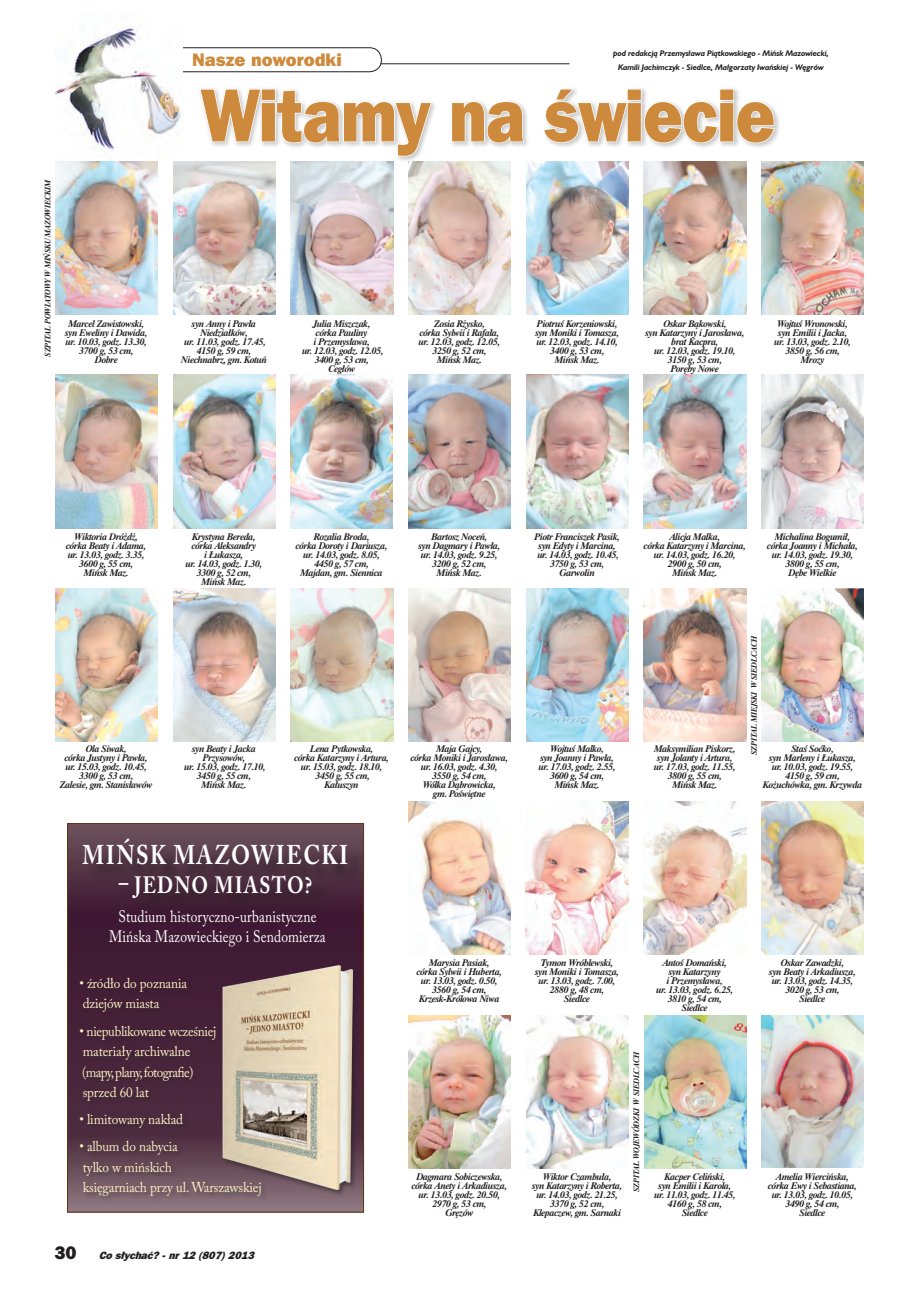
<style>
.page{position:relative;width:919px;height:1289px;background:#fff}
.page>*{position:absolute;margin:0;border:0;box-sizing:border-box;transform-origin:0 0}
.t1{font:74.7px "Frnk Goth ITC Hv PL";letter-spacing:-.01em;color:#ce8a3c;scale:.86 1}
.t2{font:700 26.85px "Adobe Caslon Pro";letter-spacing:.07em;color:#fff;scale:.82 1}
.t3{font:700 23.55px "Adobe Caslon Pro";letter-spacing:.07em;color:#fff;scale:.82 1}
.t4{font:18px "Frnk Goth ITC Hv PL";color:#ce8a3c}
.t5{font:16.65px/20px "Adobe Caslon Pro";letter-spacing:.01em;color:#fff;text-align:center;scale:.82 1}
.t6{font:14.25px/20.4px "Adobe Caslon Pro";letter-spacing:-.01em;color:#fef0c6;scale:.93 1}
.t7{font:italic 10.5px "Frnk Goth ITC Hv PL";color:#231f20}
.t8{font:italic 700 9px/9px "Dutch 801 Rm PL";letter-spacing:-.035em;color:#231f20;text-align:center}
.t9{font:italic 700 7.5px "Humanst 521 PL";letter-spacing:-.015em;color:#231f20}
.t10{font:italic 700 7.5px "Dutch 801 Rm PL";letter-spacing:-.04em;color:#231f20}
.s1{font-style:normal;font-size:18px}
</style>
<div class="page">
<svg style="left:69px;top:825px;width:293px;height:385px;background:#502e43"></svg>
<div style="left:67px;top:823px;width:297px;height:389px;border:1px solid #5f3613"></div>
<div style="left:220px;top:963px;width:139px;height:233px;background:#231f20;opacity:.57"></div>
<img style="left:222px;top:965px;width:134px;height:224px">
<div style="left:79px;top:976px;width:189px;height:227px;background:#231f20;opacity:.46"></div>
<div style="left:85px;top:841px;width:278px;height:74px;background:#231f20;opacity:.75"></div>
<svg style="left:200px;top:88px;width:232px;height:69px"></svg>
<svg style="left:452px;top:101px;width:73px;height:43px"></svg>
<svg style="left:545px;top:88px;width:230px;height:56px"></svg>
<hr style="left:244px;top:63px;width:325px;height:1px;background:#231f20">
<div style="left:74px;top:48px;width:307px;height:24px;background:#fff;border-radius:12px"></div>
<div style="left:74px;top:47px;width:308px;height:25px;border:1px solid #231f20;border-radius:12px"></div>
<img style="left:55px;top:28px;width:127px;height:123px">
<img style="left:55px;top:161px;width:103px;height:154px">
<img style="left:173px;top:162px;width:102px;height:153px">
<img style="left:291px;top:161px;width:102px;height:154px">
<img style="left:408px;top:162px;width:102px;height:153px">
<img style="left:526px;top:162px;width:102px;height:153px">
<img style="left:644px;top:161px;width:102px;height:154px">
<img style="left:761px;top:162px;width:102px;height:153px">
<img style="left:55px;top:375px;width:102px;height:153px">
<img style="left:173px;top:375px;width:102px;height:153px">
<img style="left:291px;top:375px;width:102px;height:153px">
<img style="left:408px;top:375px;width:102px;height:153px">
<img style="left:526px;top:375px;width:102px;height:153px">
<img style="left:644px;top:375px;width:102px;height:153px">
<img style="left:761px;top:375px;width:102px;height:153px">
<img style="left:55px;top:588px;width:102px;height:153px">
<img style="left:173px;top:588px;width:102px;height:153px">
<img style="left:291px;top:588px;width:102px;height:153px">
<img style="left:408px;top:588px;width:102px;height:153px">
<img style="left:526px;top:588px;width:102px;height:153px">
<img style="left:644px;top:588px;width:102px;height:153px">
<img style="left:761px;top:588px;width:102px;height:153px">
<img style="left:408px;top:801px;width:102px;height:153px">
<img style="left:526px;top:801px;width:102px;height:153px">
<img style="left:644px;top:801px;width:102px;height:153px">
<img style="left:761px;top:801px;width:102px;height:153px">
<img style="left:408px;top:1015px;width:102px;height:153px">
<img style="left:526px;top:1015px;width:102px;height:153px">
<img style="left:644px;top:1015px;width:102px;height:153px">
<img style="left:761px;top:1015px;width:102px;height:152px">
<h3 class="t4" style="left:192px;top:48px;width:151px">Nasze noworodki</h3>
<p class="t9" style="left:613px;top:48px;width:217px">pod redakcją Przemysława Piątkowskiego - Mińsk Mazowiecki,</p>
<p class="t9" style="left:618px;top:62px;width:207px">Kamili Jachimczyk - Siedlce, Małgorzaty Iwańskiej - Węgrów</p>
<p class="t10" style="left:43px;top:356px;width:179px;rotate:-90deg">SZPITAL POWIATOWY W MIŃSKU MAZOWIECKIM</p>
<h1 class="t1" style="left:201px;top:67px;width:668px">Witamy na świecie</h1>
<p class="t8" style="left:65px;top:318px;width:84px">Marcel Zawistowski, syn Eweliny i Dawida, ur. 10.03, godz. 13.30,<br>3700 g, 53 cm,<br>Dobre</p>
<p class="t8" style="left:181px;top:318px;width:87px">syn Anny i Pawła<br>Niedziałków,<br>ur. 11.03, godz. 17.45,<br>4150 g, 59 cm,<br>Niechnabrz, gm. Kotuń</p>
<p class="t8" style="left:302px;top:318px;width:83px">Julia Miszczak,<br>córka Pauliny<br>i Przemysława,<br>ur. 12.03, godz. 12.05,<br>3400 g, 53 cm,<br>Cegłów</p>
<p class="t8" style="left:419px;top:318px;width:83px">Zosia Rżysko,<br>córka Sylwii i Rafała, ur. 12.03, godz. 12.05,<br>3250 g, 52 cm,<br>Mińsk Maz.</p>
<p class="t8" style="left:535px;top:318px;width:85px">Piotruś Korzeniowski, syn Moniki i Tomasza, ur. 12.03, godz. 14.10,<br>3400 g, 53 cm,<br>Mińsk Maz.</p>
<p class="t8" style="left:645px;top:318px;width:100px">Oskar Bąkowski,<br>syn Katarzyny i Jarosława, brat Kacpra,<br>ur. 12.03, godz. 19.10,<br>3150 g, 53 cm,<br>Poręby Nowe</p>
<p class="t8" style="left:774px;top:318px;width:78px">Wojtuś Wronowski, syn Emilii i Jacka, ur. 13.03, godz. 2.10,<br>3850 g, 56 cm,<br>Mrozy</p>
<p class="t8" style="left:66px;top:531px;width:82px">Wiktoria Dróżdż, córka Beaty i Adama, ur. 13.03, godz. 3.35,<br>3600 g, 55 cm,<br>Mińsk Maz.</p>
<p class="t8" style="left:186px;top:531px;width:78px">Krystyna Bereda, córka Aleksandry<br>i Łukasza,<br>ur. 14.03, godz. 1.30,<br>3300 g, 52 cm,<br>Mińsk Maz.</p>
<p class="t8" style="left:296px;top:531px;width:93px">Rozalia Broda,<br>córka Doroty i Dariusza, ur. 14.03, godz. 8.05,<br>4450 g, 57 cm,<br>Majdan, gm. Siennica</p>
<p class="t8" style="left:418px;top:531px;width:83px">Bartosz Noceń,<br>syn Dagmary i Pawła, ur. 14.03, godz. 9.25,<br>3200 g, 52 cm,<br>Mińsk Maz.</p>
<p class="t8" style="left:534px;top:531px;width:87px">Piotr Franciszek Pasik, syn Edyty i Marcina, ur. 14.03, godz. 10.45,<br>3750 g, 53 cm,<br>Garwolin</p>
<p class="t8" style="left:767px;top:531px;width:92px">Michalina Bogumił, córka Joanny i Michała, ur. 14.03, godz. 19.30,<br>3800 g, 55 cm,<br>Dębe Wielkie</p>
<p class="t8" style="left:644px;top:531px;width:103px">Alicja Malka,<br>córka Katarzyny i Marcina, ur. 14.03, godz. 16.20,<br>2900 g, 50 cm,<br>Mińsk Maz.</p>
<p class="t10" style="left:748px;top:755px;width:122px;rotate:-90deg">SZPITAL MIEJSKI W SIEDLCACH</p>
<p class="t8" style="left:60px;top:744px;width:94px">Ola Siwak,<br>córka Justyny i Pawła, ur. 15.03, godz. 10.45,<br>3300 g, 53 cm,<br>Zalesie, gm. Stanisławów</p>
<p class="t8" style="left:184px;top:744px;width:83px">syn Beaty i Jacka<br>Przysowów,<br>ur. 15.03, godz. 17.10,<br>3450 g, 55 cm,<br>Mińsk Maz.</p>
<p class="t8" style="left:294px;top:744px;width:96px">Lena Pytkowska,<br>córka Katarzyny i Artura, ur. 15.03, godz. 18.10,<br>3450 g, 55 cm,<br>Kałuszyn</p>
<p class="t8" style="left:411px;top:744px;width:99px">Maja Gajcy,<br>córka Moniki i Jarosława, ur. 16.03, godz. 4.30,<br>3550 g, 54 cm,<br>Wólka Dąbrowicka,<br>gm. Poświętne</p>
<p class="t8" style="left:539px;top:744px;width:78px">Wojtuś Malko,<br>syn Joanny i Pawła, ur. 17.03, godz. 2.55,<br>3600 g, 54 cm,<br>Mińsk Maz.</p>
<p class="t8" style="left:654px;top:744px;width:83px">Maksymilian Piskorz, syn Jolanty i Artura, ur. 17.03, godz. 11.55,<br>3800 g, 55 cm,<br>Mińsk Maz.</p>
<p class="t8" style="left:763px;top:744px;width:101px">Staś Soćko,<br>syn Marleny i Łukasza,<br>ur. 10.03, godz. 19.55,<br>4150 g, 59 cm,<br>Kożuchówka, gm. Krzywda</p>
<h2 class="t2" style="left:83px;top:839px;width:325px">MIŃSK MAZOWIECKI</h2>
<h3 class="t3" style="left:119px;top:870px;width:237px">– JEDNO MIASTO?</h3>
<h3 class="t5" style="left:109px;top:906px;width:266px">Studium historyczno-urbanistyczne<br>Mińska Mazowieckiego i Sendomierza</h3>
<h3 class="t6" style="left:79px;top:972px;width:117px">• źródło do poznania dziejów miasta</h3>
<h3 class="t6" style="left:79px;top:1020px;width:149px">• niepublikowane wcześniej materiały archiwalne (mapy, plany, fotografie) sprzed 60 lat</h3>
<h3 class="t6" style="left:79px;top:1109px;width:113px">• limitowany nakład</h3>
<h3 class="t6" style="left:79px;top:1136px;width:197px">• album do nabycia<br>tylko w mińskich<br>księgarniach przy ul. Warszawskiej</h3>
<p class="t8" style="left:416px;top:958px;width:87px">Marysia Pasiak,<br>córka Sylwii i Huberta, ur. 13.03, godz. 0.50,<br>3560 g, 54 cm,<br>Krzesk-Królowa Niwa</p>
<p class="t8" style="left:535px;top:958px;width:85px">Tymon Wróblewski, syn Moniki i Tomasza, ur. 13.03, godz. 7.00,<br>2880 g, 48 cm,<br>Siedlce</p>
<p class="t8" style="left:656px;top:958px;width:78px">Antoś Domański, syn Katarzyny<br>i Przemysława,<br>ur. 13.03, godz. 6.25,<br>3810 g, 54 cm,<br>Siedlce</p>
<p class="t8" style="left:769px;top:958px;width:88px">Oskar Zawadzki,<br>syn Beaty i Arkadiusza, ur. 13.03, godz. 14.35,<br>3020 g, 53 cm,<br>Siedlce</p>
<p class="t8" style="left:412px;top:1171px;width:97px">Dagmara Sobiczewska, córka Anety i Arkadiusza, ur. 13.03, godz. 20.50,<br>2970 g, 53 cm,<br>Gręzów</p>
<p class="t10" style="left:631px;top:1191px;width:142px;rotate:-90deg">SZPITAL WOJEWÓDZKI W SIEDLCACH</p>
<p class="t8" style="left:532px;top:1171px;width:92px">Wiktor Czambuła,<br>syn Katarzyny i Roberta, ur. 14.03, godz. 21.25,<br>3370 g, 52 cm,<br>Klepaczew, gm. Sarnaki</p>
<p class="t8" style="left:654px;top:1171px;width:83px">Kacper Celiński,<br>syn Emilii i Karola, ur. 11.03, godz. 11.45,<br>4160 g, 58 cm,<br>Siedlce</p>
<p class="t8" style="left:768px;top:1171px;width:90px">Amelia Wiercińska, córka Ewy i Sebastiana, ur. 13.03, godz. 10.05,<br>3490 g, 54 cm,<br>Siedlce</p>
<p class="t7" style="left:54px;top:1247px;width:204px"><span class="s1">3 0</span> Cosłychać?-nr12 (807)2013</p>
</div>
